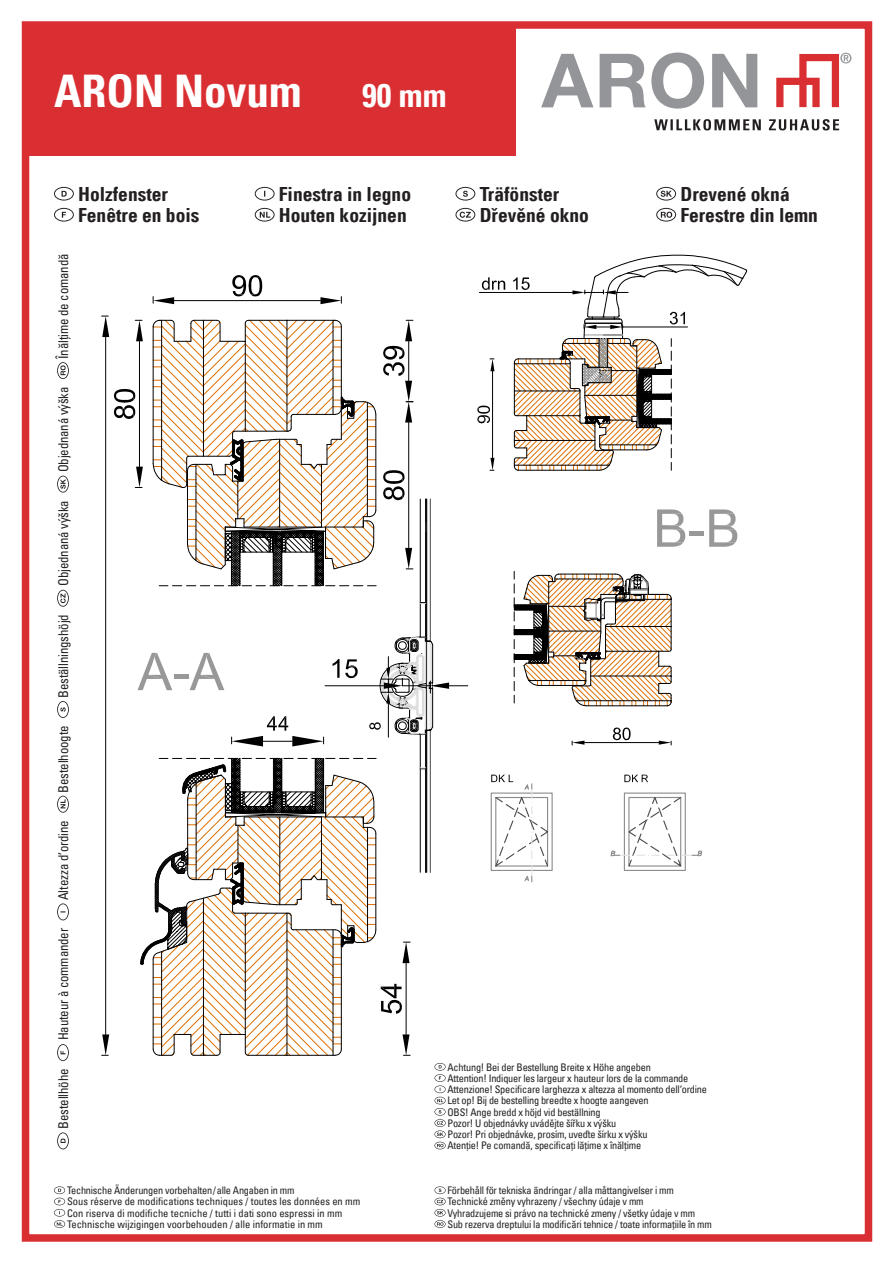
<style>
.page{position:relative;width:893px;height:1263px;background:#fff}
.page>*{position:absolute;margin:0;border:0;box-sizing:border-box;transform-origin:0 0}
.Headline_weiss{font:45px "Univers Com 67 Bold Cond";color:#fff}
.Einleitung{font:33px "Univers Com 67 Bold Cond";color:#fff}
.t1{font:19.5px "Univers Com 67 Bold Cond";color:#231f20}
.Einleitung-2{font:condensed 13.5px "Univers Com 57";letter-spacing:-.01em;color:#231f20;scale:.95 1}
.Copy{font:condensed 10.5px/11.2px "Univers Com 57";letter-spacing:-.02em;color:#231f20}
.Copy-2{font:condensed 10.5px/11.2px "Univers Com 57";color:#231f20}
</style>
<div class="page">
<div style="left:26px;top:26px;width:490px;height:130px;background:#da2f32"></div>
<svg style="left:776px;top:53px;width:75px;height:54px"></svg>
<svg style="left:541px;top:53px;width:216px;height:56px"></svg>
<svg style="left:654px;top:119px;width:185px;height:11px"></svg>
<div style="left:22px;top:21px;width:850px;height:1221px;border:8px solid #da2f32"></div>
<hr style="left:479px;top:292px;width:93px;height:1px;background:#000">
<svg style="left:482px;top:277px;width:23px;height:13px"></svg>
<hr style="left:584px;top:742px;width:75px;height:1px;background:#000">
<svg style="left:572px;top:741px;width:12px;height:4px"></svg>
<svg style="left:659px;top:741px;width:13px;height:4px"></svg>
<svg style="left:613px;top:728px;width:18px;height:12px"></svg>
<hr style="left:492px;top:371px;width:1px;height:87px;background:#000">
<svg style="left:490px;top:359px;width:4px;height:12px"></svg>
<svg style="left:490px;top:458px;width:4px;height:13px"></svg>
<svg style="left:477px;top:406px;width:13px;height:17px"></svg>
<hr style="left:376px;top:414px;width:1px;height:96px;background:#000">
<hr style="left:408px;top:422px;width:1px;height:126px;background:#000">
<svg style="left:405px;top:548px;width:8px;height:22px"></svg>
<svg style="left:383px;top:470px;width:21px;height:30px"></svg>
<svg style="left:383px;top:320px;width:30px;height:102px"></svg>
<hr style="left:139px;top:341px;width:1px;height:126px;background:#000">
<svg style="left:135px;top:320px;width:8px;height:21px"></svg>
<svg style="left:135px;top:467px;width:8px;height:21px"></svg>
<svg style="left:114px;top:389px;width:21px;height:30px"></svg>
<hr style="left:174px;top:300px;width:146px;height:1px;background:#000">
<svg style="left:153px;top:297px;width:21px;height:7px"></svg>
<svg style="left:320px;top:297px;width:22px;height:7px"></svg>
<svg style="left:232px;top:275px;width:30px;height:21px"></svg>
<hr style="left:105px;top:337px;width:1px;height:697px;background:#000">
<svg style="left:102px;top:316px;width:7px;height:21px"></svg>
<svg style="left:102px;top:1034px;width:7px;height:22px"></svg>
<hr style="left:430px;top:499px;width:1px;height:142px;background:#dcdcdc">
<hr style="left:427px;top:499px;width:1px;height:142px;background:#dcdcdc">
<hr style="left:426px;top:499px;width:1px;height:142px;background:#000">
<svg style="left:426px;top:499px;width:1px;height:22px"></svg>
<hr style="left:425px;top:499px;width:1px;height:142px;background:#000">
<hr style="left:420px;top:499px;width:1px;height:138px;background:#000">
<svg style="left:657px;top:509px;width:28px;height:38px"></svg>
<hr style="left:690px;top:531px;width:14px;height:4px;background:#989898">
<svg style="left:709px;top:509px;width:28px;height:38px"></svg>
<svg style="left:624px;top:775px;width:24px;height:7px"></svg>
<div style="left:491px;top:792px;width:62px;height:79px;border:1px solid #8d8d8d"></div>
<svg style="left:491px;top:775px;width:59px;height:107px"></svg>
<div style="left:624px;top:792px;width:62px;height:79px;border:1px solid #8d8d8d"></div>
<svg style="left:610px;top:794px;width:93px;height:75px"></svg>
<svg style="left:153px;top:320px;width:223px;height:266px"></svg>
<svg style="left:138px;top:636px;width:330px;height:420px"></svg>
<svg style="left:513px;top:255px;width:234px;height:215px"></svg>
<svg style="left:514px;top:571px;width:158px;height:135px"></svg>
<svg style="left:54px;top:187px;width:20px;height:14px"></svg>
<svg style="left:54px;top:208px;width:20px;height:14px"></svg>
<svg style="left:255px;top:187px;width:20px;height:14px"></svg>
<svg style="left:255px;top:208px;width:20px;height:14px"></svg>
<svg style="left:455px;top:187px;width:20px;height:14px"></svg>
<svg style="left:455px;top:208px;width:20px;height:14px"></svg>
<svg style="left:656px;top:187px;width:20px;height:14px"></svg>
<svg style="left:656px;top:208px;width:20px;height:14px"></svg>
<svg style="left:434px;top:1063px;width:12px;height:86px"></svg>
<svg style="left:57px;top:1132px;width:12px;height:17px"></svg>
<svg style="left:57px;top:1044px;width:12px;height:17px"></svg>
<svg style="left:57px;top:903px;width:12px;height:17px"></svg>
<svg style="left:57px;top:796px;width:12px;height:17px"></svg>
<svg style="left:57px;top:701px;width:12px;height:17px"></svg>
<svg style="left:57px;top:590px;width:12px;height:17px"></svg>
<svg style="left:57px;top:476px;width:12px;height:17px"></svg>
<svg style="left:57px;top:362px;width:12px;height:17px"></svg>
<svg style="left:54px;top:1186px;width:11px;height:42px"></svg>
<svg style="left:434px;top:1186px;width:12px;height:42px"></svg>
<p class="Headline_weiss" style="left:54px;top:64px;width:249px">ARON Novum</p>
<p class="Einleitung" style="left:362px;top:75px;width:86px">90 mm</p>
<p class="t1" style="left:78px;top:182px;width:91px">Holzfenster</p>
<p class="t1" style="left:78px;top:203px;width:123px">Fenêtre en bois</p>
<p class="Einleitung-2" style="left:55px;top:359px;width:112px;rotate:-90deg">Înălțime de comandă</p>
<p class="Einleitung-2" style="left:55px;top:472px;width:92px;rotate:-90deg">Objednaná výška</p>
<p class="Einleitung-2" style="left:55px;top:586px;width:92px;rotate:-90deg">Objednaná výška</p>
<p class="Einleitung-2" style="left:55px;top:698px;width:89px;rotate:-90deg">Beställningshöjd</p>
<p class="Einleitung-2" style="left:55px;top:792px;width:72px;rotate:-90deg">Bestelhoogte</p>
<p class="Einleitung-2" style="left:55px;top:900px;width:86px;rotate:-90deg">Altezza d’ordine</p>
<p class="Einleitung-2" style="left:55px;top:1040px;width:120px;rotate:-90deg">Hauteur à commander</p>
<p class="t1" style="left:279px;top:182px;width:134px">Finestra in legno</p>
<p class="t1" style="left:279px;top:203px;width:129px">Houten kozijnen</p>
<p class="t1" style="left:480px;top:182px;width:81px">Träfönster</p>
<p class="t1" style="left:480px;top:203px;width:111px">Dřevěné okno</p>
<p class="t1" style="left:680px;top:182px;width:111px">Drevené okná</p>
<p class="t1" style="left:680px;top:203px;width:139px">Ferestre din lemn</p>
<p class="Einleitung-2" style="left:55px;top:1129px;width:65px;rotate:-90deg">Bestellhöhe</p>
<p class="Copy-2" style="left:67px;top:1184px;width:295px">Technische Änderungen vorbehalten/alle Angaben in mm<br>Sous réserve de modifications techniques / toutes les données en mm</p>
<p class="Copy-2" style="left:67px;top:1207px;width:277px">Con riserva di modifiche tecniche / tutti i dati sono espressi in mm</p>
<p class="Copy-2" style="left:67px;top:1218px;width:257px">Technische wijzigingen voorbehouden / alle informatie in mm</p>
<p class="Copy" style="left:447px;top:1061px;width:242px">Achtung! Bei der Bestellung Breite x Höhe angeben<br>Attention! Indiquer les largeur x hauteur lors de la commande</p>
<p class="Copy" style="left:447px;top:1084px;width:261px">Attenzione! Specificare larghezza x altezza al momento dell‘ordine</p>
<p class="Copy" style="left:447px;top:1095px;width:203px">Let op! Bij de bestelling breedte x hoogte aangeven</p>
<p class="Copy" style="left:447px;top:1106px;width:154px">OBS! Ange bredd x höjd vid beställning</p>
<p class="Copy" style="left:447px;top:1117px;width:170px">Pozor! U objednávky uvádějte šířku x výšku</p>
<p class="Copy" style="left:447px;top:1129px;width:201px">Pozor! Pri objednávke, prosím, uveďte šírku x výšku</p>
<p class="Copy" style="left:447px;top:1140px;width:195px">Atenție! Pe comandă, specificați lățime x înălțime</p>
<p class="Copy" style="left:447px;top:1184px;width:228px">Förbehåll för tekniska ändringar / alla måttangivelser i mm</p>
<p class="Copy" style="left:447px;top:1196px;width:198px">Technické změny vyhrazeny / všechny údaje v mm</p>
<p class="Copy" style="left:447px;top:1207px;width:249px">Vyhradzujeme si právo na technické zmeny / všetky údaje v mm</p>
<p class="Copy" style="left:447px;top:1218px;width:266px">Sub rezerva dreptului la modificări tehnice / toate informațiile în mm</p>
</div>
